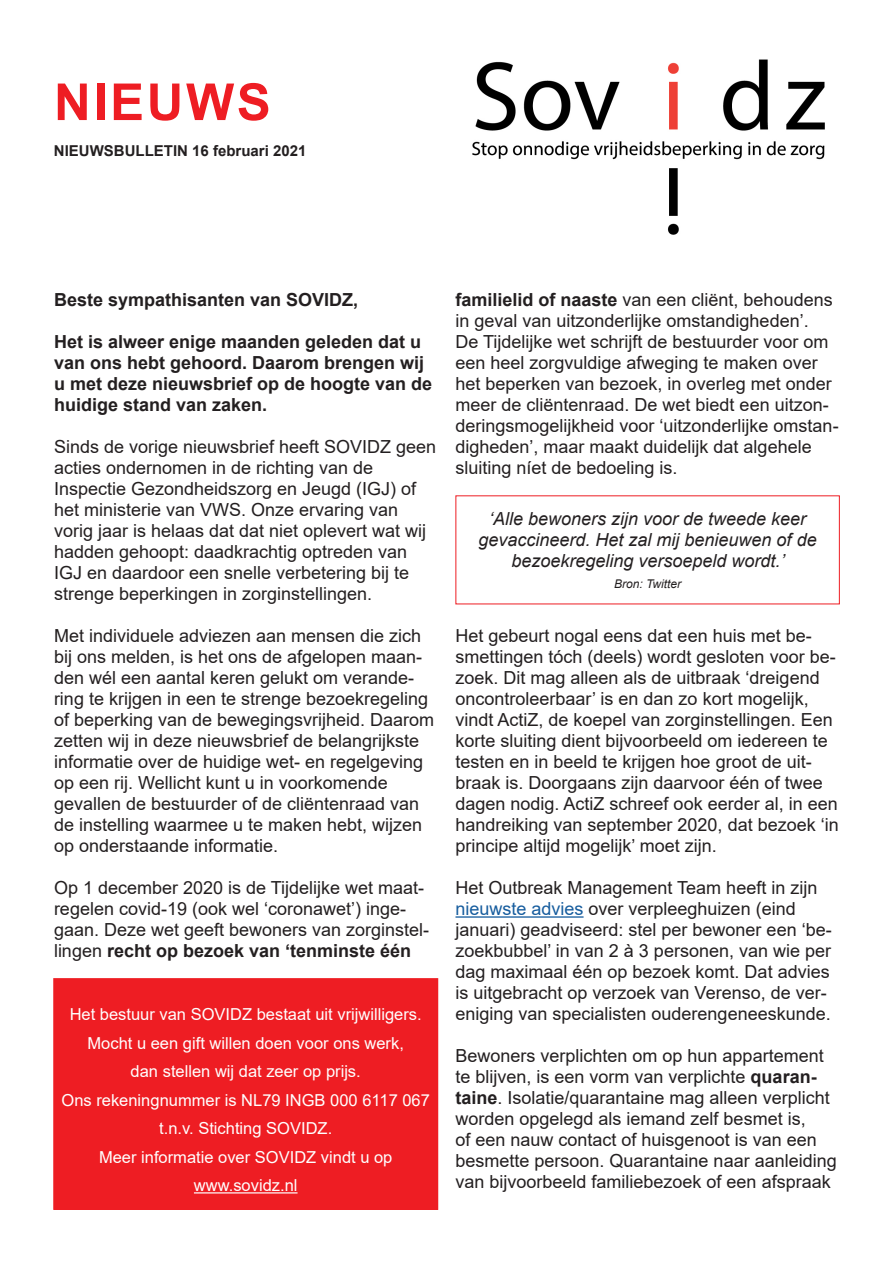
<style>
.page{position:relative;width:893px;height:1263px;background:#fff}
.page>*{position:absolute;margin:0;border:0;box-sizing:border-box;transform-origin:0 0}
.t1{font:700 51px "Arial";letter-spacing:.05em;color:#ee1d23}
.t2{font:18px/21px "Arial";color:#231f20}
.t3{font:700 18px/21px "Arial";color:#231f20}
.t4{font:italic 18px/21px "Arial";color:#231f20;text-align:center}
.t5{font:16.5px/28.5px "Arial";color:#fff;text-align:center}
.t6{font:700 15px "Arial";color:#231f20}
.t7{font:italic 12px "Arial";color:#231f20}
.s1{font-weight:700}
.s2{color:#175d9e}
</style>
<div class="page">
<hr style="left:455px;top:916px;width:129px;height:2px;background:#175d9e">
<img style="left:472px;top:59px;width:353px;height:176px">
<div style="left:54px;top:979px;width:383px;height:230px;background:#ee1d23"></div>
<hr style="left:194px;top:1192px;width:104px;height:1px;background:#fff">
<div style="left:53px;top:978px;width:385px;height:232px;border:2px solid #ee1d23"></div>
<p class="t1" style="left:54px;top:66px;width:218px">NIEUWS</p>
<p class="t6" style="left:54px;top:140px;width:254px">NIEUWSBULLETIN 16 februari 2021</p>
<p class="t3" style="left:54px;top:289px;width:306px">Beste sympathisanten van SOVIDZ,</p>
<p class="t3" style="left:54px;top:331px;width:380px">Het is alweer enige maanden geleden dat u van ons hebt gehoord. Daarom brengen wij u met deze nieuwsbrief op de hoogte van de huidige stand van zaken.</p>
<p class="t2" style="left:54px;top:436px;width:384px">Sinds de vorige nieuwsbrief heeft SOVIDZ geen acties ondernomen in de richting van de Inspectie Gezondheidszorg en Jeugd (IGJ) of het ministerie van VWS. Onze ervaring van vorig jaar is helaas dat dat niet oplevert wat wij hadden gehoopt: daadkrachtig optreden van IGJ en daardoor een snelle verbetering bij te strenge beperkingen in zorginstellingen.</p>
<p class="t2" style="left:54px;top:625px;width:382px">Met individuele adviezen aan mensen die zich bij ons melden, is het ons de afgelopen maan&shy;den wél een aantal keren gelukt om verande&shy;ring te krijgen in een te strenge bezoekregeling of beperking van de bewegingsvrijheid. Daarom zetten wij in deze nieuwsbrief de belangrijkste informatie over de huidige wet- en regelgeving op een rij. Wellicht kunt u in voorkomende gevallen de bestuurder of de cliëntenraad van de instelling waarmee u te maken hebt, wijzen op onderstaande informatie.</p>
<p class="t2" style="left:54px;top:877px;width:377px">Op 1 december 2020 is de Tijdelijke wet maat&shy;regelen covid-19 (ook wel ‘coronawet’) inge&shy;gaan. Deze wet geeft bewoners van zorginstel&shy;lingen <span class="s1">recht op bezoek van ‘tenminste één</span></p>
<p class="t5" style="left:62px;top:1000px;width:370px">Het bestuur van SOVIDZ bestaat uit vrijwilligers.<br>Mocht u een gift willen doen voor ons werk,<br>dan stellen wij dat zeer op prijs.<br>Ons rekeningnummer is NL79 INGB 000 6117 067 t.n.v. Stichting SOVIDZ.<br>Meer informatie over SOVIDZ vindt u op www.sovidz.nl</p>
<p class="t2" style="left:455px;top:289px;width:385px"><span class="s1">familielid of naaste</span> van een cliënt, behoudens in geval van uitzonderlijke omstandigheden’.<br>De Tijdelijke wet schrijft de bestuurder voor om een heel zorgvuldige afweging te maken over het beperken van bezoek, in overleg met onder meer de cliëntenraad. De wet biedt een uitzon&shy;deringsmogelijkheid voor ‘uitzonderlijke omstan&shy;digheden’, maar maakt duidelijk dat algehele sluiting níet de bedoeling is.</p>
<p class="t4" style="left:478px;top:508px;width:340px">‘Alle bewoners zijn voor de tweede keer gevaccineerd. Het zal mij benieuwen of de bezoekregeling versoepeld wordt.’</p>
<p class="t7" style="left:614px;top:576px;width:69px">Bron: Twitter</p>
<p class="t2" style="left:455px;top:625px;width:385px">Het gebeurt nogal eens dat een huis met be&shy;smettingen tóch (deels) wordt gesloten voor be&shy;zoek. Dit mag alleen als de uitbraak ‘dreigend oncontroleerbaar’ is en dan zo kort mogelijk, vindt ActiZ, de koepel van zorginstellingen. Een korte sluiting dient bijvoorbeeld om iedereen te testen en in beeld te krijgen hoe groot de uit&shy;braak is. Doorgaans zijn daarvoor één of twee dagen nodig. ActiZ schreef ook eerder al, in een handreiking van september 2020, dat bezoek ‘in principe altijd mogelijk’ moet zijn.</p>
<p class="t2" style="left:455px;top:877px;width:378px">Het Outbreak Management Team heeft in zijn <span class="s2">nieuwste advies</span> over verpleeghuizen (eind januari) geadviseerd: stel per bewoner een ‘be&shy;zoekbubbel’ in van 2 à 3 personen, van wie per dag maximaal één op bezoek komt. Dat advies is uitgebracht op verzoek van Verenso, de ver&shy;eniging van specialisten ouderengeneeskunde.</p>
<p class="t2" style="left:455px;top:1045px;width:383px">Bewoners verplichten om op hun appartement te blijven, is een vorm van verplichte <span class="s1">quaran&shy;taine</span>. Isolatie/quarantaine mag alleen verplicht worden opgelegd als iemand zelf besmet is,<br>of een nauw contact of huisgenoot is van een besmette persoon. Quarantaine naar aanleiding van bijvoorbeeld familiebezoek of een afspraak</p>
</div>
